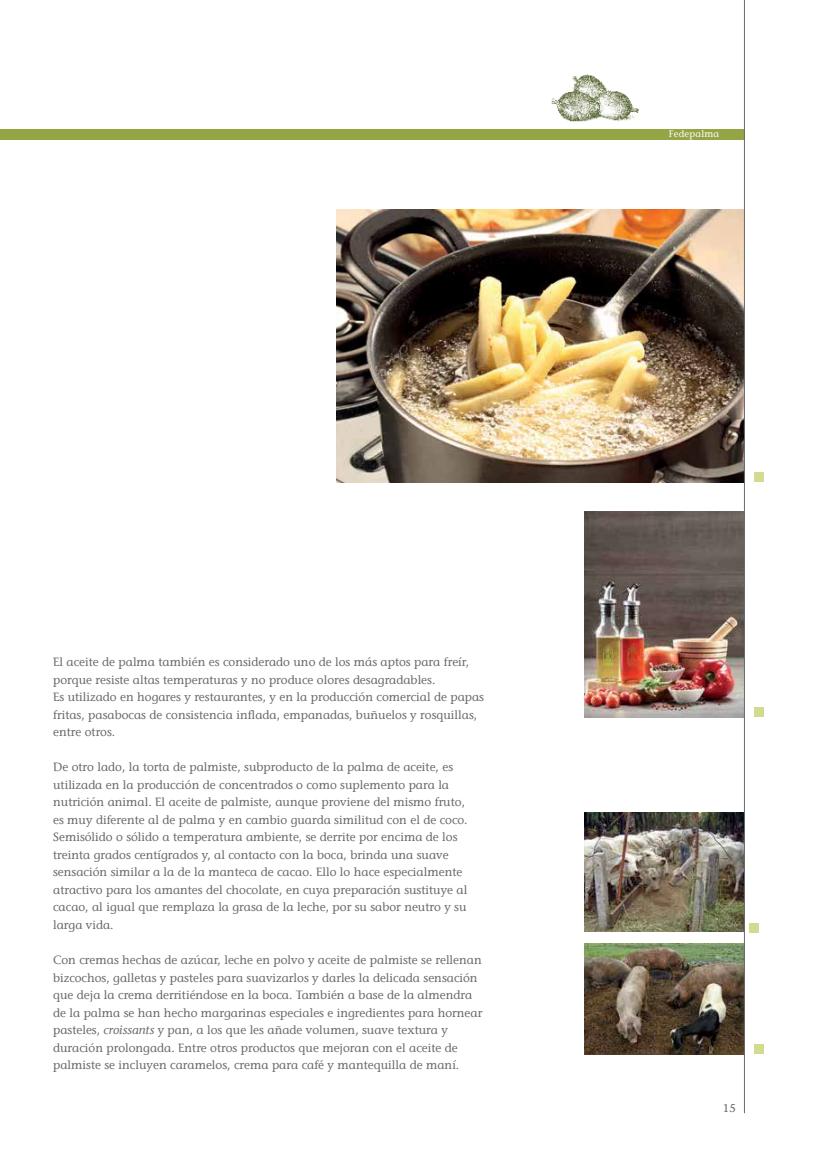
<style>
.page{position:relative;width:815px;height:1170px;background:#fff}
.page>*{position:absolute;margin:0;border:0;box-sizing:border-box;transform-origin:0 0}
.t1{font:11.88px/17.5px "Stone Informal LT";color:#696a6d}
.t2{font:11.25px "Stone Informal LT";color:#696a6d}
.t3{font:9.38px "Stone Informal LT";letter-spacing:.025em;color:#fff}
.s1{font-style:italic}
</style>
<div class="page">
<div style="left:0;top:129px;width:744px;height:11px;background:#94a545"></div>
<div style="left:754px;top:1044px;width:10px;height:10px;background:#d4db91"></div>
<img style="left:585px;top:943px;width:159px;height:111px">
<img style="left:585px;top:511px;width:159px;height:206px">
<div style="left:754px;top:707px;width:10px;height:10px;background:#d4db91"></div>
<div style="left:754px;top:472px;width:10px;height:9px;background:#d4db91"></div>
<img style="left:337px;top:209px;width:407px;height:273px">
<img style="left:585px;top:812px;width:159px;height:119px">
<hr style="left:744px;top:0;width:1px;height:1113px;background:#696a6d">
<img style="left:551px;top:74px;width:88px;height:48px">
<div style="left:749px;top:922px;width:10px;height:10px;background:#d4db91"></div>
<p class="t3" style="left:669px;top:128px;width:52px">Fedepalma</p>
<p class="t1" style="left:53px;top:653px;width:432px">El aceite de palma también es considerado uno de los más aptos para freír, porque resiste altas temperaturas y no produce olores desagradables.<br>Es utilizado en hogares y restaurantes, y en la producción comercial de papas fritas, pasabocas de consistencia inflada, empanadas, buñuelos y rosquillas, entre otros.</p>
<p class="t1" style="left:53px;top:758px;width:416px">De otro lado, la torta de palmiste, subproducto de la palma de aceite, es utilizada en la producción de concentrados o como suplemento para la nutrición animal. El aceite de palmiste, aunque proviene del mismo fruto, es muy diferente al de palma y en cambio guarda similitud con el de coco.<br>Semisólido o sólido a temperatura ambiente, se derrite por encima de los treinta grados centígrados y, al contacto con la boca, brinda una suave sensación similar a la de la manteca de cacao. Ello lo hace especialmente atractivo para los amantes del chocolate, en cuya preparación sustituye al cacao, al igual que remplaza la grasa de la leche, por su sabor neutro y su larga vida.</p>
<p class="t1" style="left:53px;top:951px;width:431px">Con cremas hechas de azúcar, leche en polvo y aceite de palmiste se rellenan bizcochos, galletas y pasteles para suavizarlos y darles la delicada sensación que deja la crema derritiéndose en la boca. También a base de la almendra de la palma se han hecho margarinas especiales e ingredientes para hornear pasteles, <span class="s1">croissants</span> y pan, a los que les añade volumen, suave textura y duración prolongada. Entre otros productos que mejoran con el aceite de palmiste se incluyen caramelos, crema para café y mantequilla de maní.</p>
<p class="t2" style="left:723px;top:1100px;width:14px">15</p>
</div>
